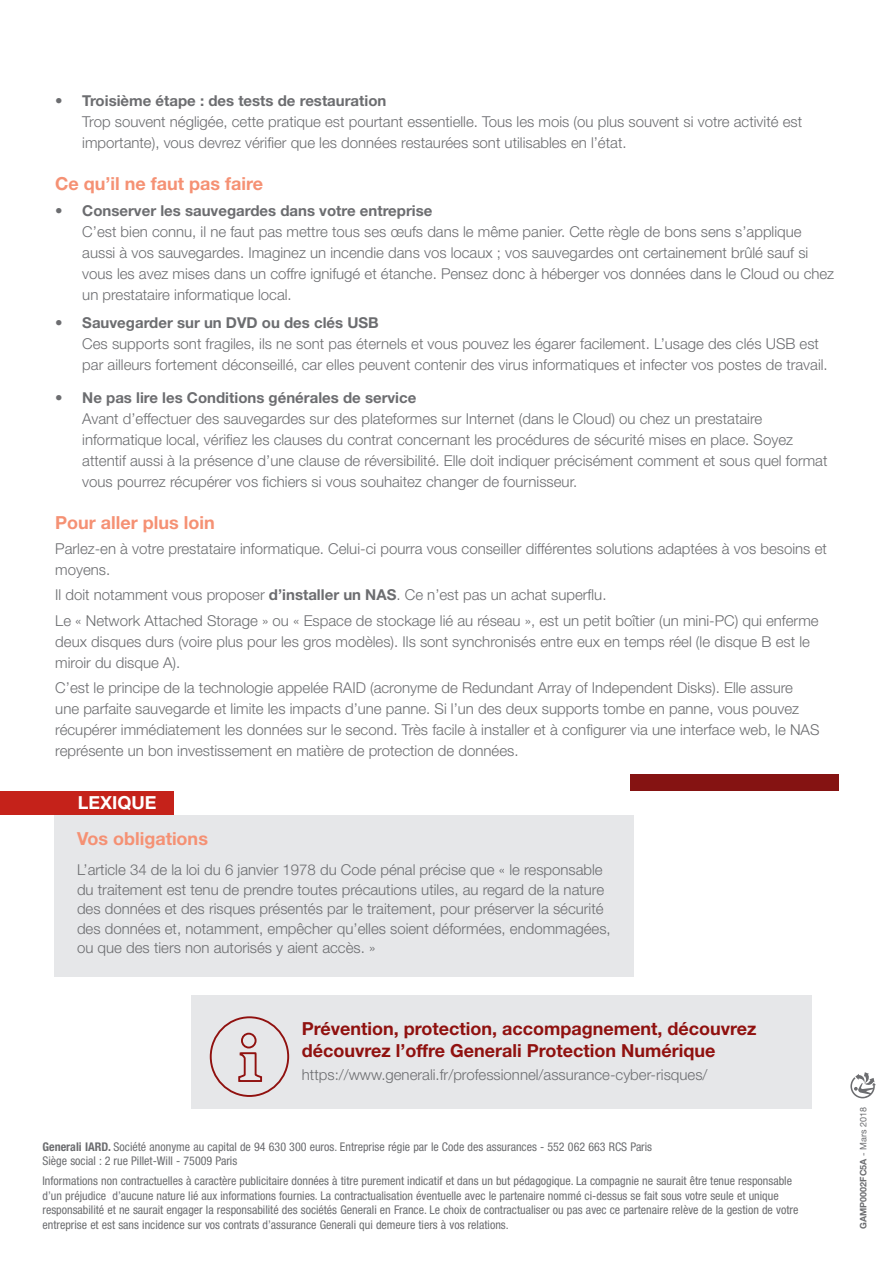
<style>
.page{position:relative;width:893px;height:1263px;background:#fff}
.page>*{position:absolute;margin:0;border:0;box-sizing:border-box;transform-origin:0 0}
.t1{font:700 18px/22.5px "Helvetica Neue LT Std";color:#90110f}
.t2{font:700 18px "Helvetica Neue LT Std";color:#f59174}
.t3{font:700 18px "Helvetica Neue LT Std";color:#fff}
.t4{font:300 15px/21px "Helvetica Neue LT Std";color:#6c6d70}
.bodoni_c8{font:condensed 12px/14.4px "Helvetica Neue LT Std";color:#6c6d70}
.Texte{font:condensed 12px/14.4px "Helvetica Neue LT Std";color:#6c6d70}
.bodoni_c8-2{font:700 9px "Helvetica Neue LT Std";color:#6c6d70}
.s1{font-weight:700}
.s2{font-weight:400}
</style>
<div class="page">
<div style="left:0;top:791px;width:174px;height:24px;background:#c5221a"></div>
<div style="left:54px;top:815px;width:580px;height:162px;background:#e6e7e9"></div>
<div style="left:191px;top:995px;width:621px;height:113px;background:#e6e7e9"></div>
<svg style="left:209px;top:1016px;width:81px;height:81px"></svg>
<svg style="left:850px;top:1072px;width:26px;height:26px"></svg>
<div style="left:631px;top:774px;width:208px;height:16px;background:#851312"></div>
<p class="t4" style="left:82px;top:90px;width:721px;text-indent:-27px"><span class="s1">• Troisième étape : des tests de restauration<br></span>Trop souvent négligée, cette pratique est pourtant essentielle. Tous les mois (ou plus souvent si votre activité est importante), vous devrez vérifier que les données restaurées sont utilisables en l’état.</p>
<p class="t2" style="left:55px;top:173px;width:209px">Ce qu’il ne faut pas faire</p>
<p class="t4" style="left:82px;top:199px;width:753px;text-indent:-27px"><span class="s1">• Conserver les sauvegardes dans votre entreprise<br></span>C’est bien connu, il ne faut pas mettre tous ses œufs dans le même panier. Cette règle de bons sens s’applique aussi à vos sauvegardes. Imaginez un incendie dans vos locaux ; vos sauvegardes ont certainement brûlé sauf si vous les avez mises dans un coffre ignifugé et étanche. Pensez donc à héberger vos données dans le Cloud ou chez un prestataire informatique local.</p>
<p class="t4" style="left:82px;top:312px;width:747px;text-indent:-27px"><span class="s1">• Sauvegarder sur un DVD ou des clés USB<br></span>Ces supports sont fragiles, ils ne sont pas éternels et vous pouvez les égarer facilement. L’usage des clés USB est par ailleurs fortement déconseillé, car elles peuvent contenir des virus informatiques et infecter vos postes de travail.</p>
<p class="t4" style="left:82px;top:387px;width:747px;text-indent:-27px"><span class="s1">• Ne pas lire les Conditions générales de service<br></span>Avant d’effectuer des sauvegardes sur des plateformes sur Internet (dans le Cloud) ou chez un prestataire informatique local, vérifiez les clauses du contrat concernant les procédures de sécurité mises en place. Soyez attentif aussi à la présence d’une clause de réversibilité. Elle doit indiquer précisément comment et sous quel format vous pourrez récupérer vos fichiers si vous souhaitez changer de fournisseur.</p>
<p class="t2" style="left:55px;top:511px;width:161px">Pour aller plus loin</p>
<p class="t4" style="left:55px;top:538px;width:773px">Parlez-en à votre prestataire informatique. Celui-ci pourra vous conseiller différentes solutions adaptées à vos besoins et moyens.</p>
<p class="t4" style="left:55px;top:584px;width:553px">Il doit notamment vous proposer <span class="s1">d’installer un NAS</span>. Ce n’est pas un achat superflu.</p>
<p class="t4" style="left:55px;top:609px;width:765px">Le « Network Attached Storage » ou « Espace de stockage lié au réseau », est un petit boîtier (un mini-PC) qui enferme deux disques durs (voire plus pour les gros modèles). Ils sont synchronisés entre eux en temps réel (le disque B est le miroir du disque A).</p>
<p class="t4" style="left:55px;top:677px;width:766px">C’est le principe de la technologie appelée RAID (acronyme de Redundant Array of Independent Disks). Elle assure une parfaite sauvegarde et limite les impacts d’une panne. Si l’un des deux supports tombe en panne, vous pouvez récupérer immédiatement les données sur le second. Très facile à installer et à configurer via une interface web, le NAS représente un bon investissement en matière de protection de données.</p>
<p class="t3" style="left:78px;top:792px;width:80px">LEXIQUE</p>
<p class="t2" style="left:77px;top:828px;width:132px">Vos obligations</p>
<p class="t4" style="left:77px;top:860px;width:535px;line-height:19.5px">L’article 34 de la loi du 6 janvier 1978 du Code pénal précise que « le responsable du traitement est tenu de prendre toutes précautions utiles, au regard de la nature des données et des risques présentés par le traitement, pour préserver la sécurité des données et, notamment, empêcher qu’elles soient déformées, endommagées, ou que des tiers non autorisés y aient accès. »</p>
<p class="t1" style="left:302px;top:1016px;width:456px">Prévention, protection, accompagnement, découvrez découvrez l’offre Generali Protection Numérique</p>
<p class="t4" style="left:302px;top:1063px;width:407px">https://www.generali.fr/professionnel/assurance-cyber-risques/</p>
<p class="Texte" style="left:43px;top:1139px;width:611px"><span class="s1">Generali IARD.</span> Société anonyme au capital de 94 630 300 euros. Entreprise régie par le Code des assurances - 552 062 663 RCS Paris<br>Siège social : 2 rue Pillet-Will - 75009 Paris</p>
<p class="bodoni_c8" style="left:43px;top:1174px;width:757px">Informations non contractuelles à caractère publicitaire données à titre purement indicatif et dans un but pédagogique. La compagnie ne saurait être tenue responsable d’un préjudice d’aucune nature lié aux informations fournies. La contractualisation éventuelle avec le partenaire nommé ci-dessus se fait sous votre seule et unique responsabilité et ne saurait engager la responsabilité des sociétés Generali en France. Le choix de contractualiser ou pas avec ce partenaire relève de la gestion de votre entreprise et est sans incidence sur vos contrats d’assurance Generali qui demeure tiers à vos relations.</p>
<p class="bodoni_c8-2" style="left:858px;top:1229px;width:124px;rotate:-90deg">GAMP0002FC5A <span class="s2">- Mars 2018</span></p>
</div>
